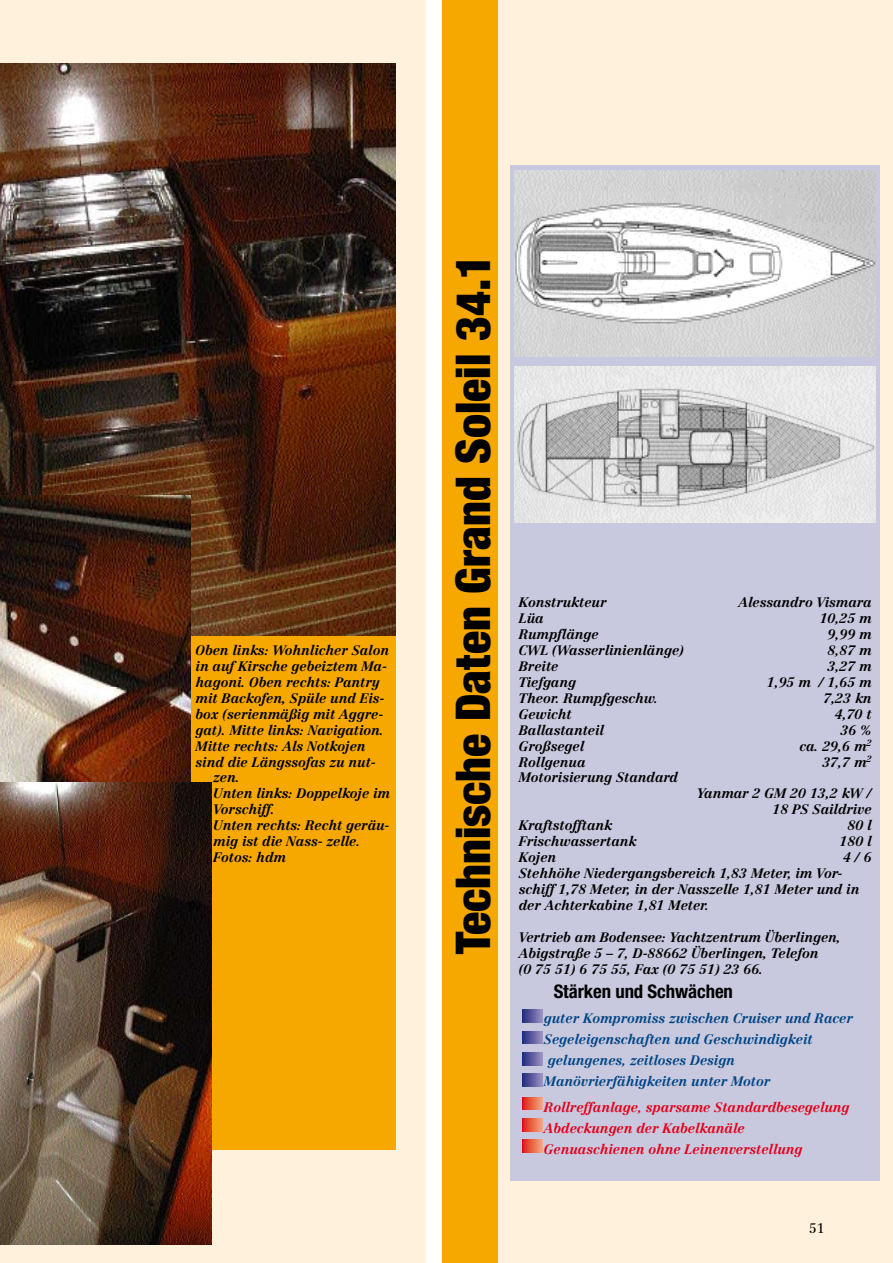
<style>
.page{position:relative;width:893px;height:1263px;background:#fff}
.page>*{position:absolute;margin:0;border:0;box-sizing:border-box;transform-origin:0 0}
.t1{font:900 condensed 48px "Helvetica Neue";color:#000}
.t2{font:700 condensed 18.75px "Helvetica Neue";letter-spacing:-.005em;color:#000}
.t3{font:italic 700 13.5px/15.9px "Centennial";letter-spacing:-.005em;color:#000}
.t4{font:italic 700 13.5px/21px "Centennial";letter-spacing:-.005em;color:#004484}
.t5{font:italic 700 13.5px/21px "Centennial";letter-spacing:-.005em;color:#e2001a}
.t6{font:13.5px "Centennial";color:#000}
</style>
<div class="page">
<div style="left:468px;top:0;width:425px;height:1263px;background:#fff1db"></div>
<div style="left:0;top:0;width:425px;height:1263px;background:#fff1db"></div>
<div style="left:442px;top:0;width:55px;height:1263px;background:#f6a800"></div>
<div style="left:510px;top:166px;width:370px;height:1015px;background:#c8c9de"></div>
<svg style="left:522px;top:1010px;width:20px;height:13px"></svg>
<svg style="left:522px;top:1097px;width:20px;height:13px"></svg>
<svg style="left:522px;top:1140px;width:20px;height:12px"></svg>
<svg style="left:522px;top:1118px;width:20px;height:13px"></svg>
<svg style="left:522px;top:1031px;width:20px;height:13px"></svg>
<svg style="left:522px;top:1052px;width:20px;height:13px"></svg>
<svg style="left:522px;top:1074px;width:20px;height:12px"></svg>
<div style="left:187px;top:631px;width:208px;height:518px;background:#f6a800"></div>
<img style="left:514px;top:367px;width:362px;height:156px">
<img style="left:514px;top:170px;width:362px;height:186px">
<img style="left:0;top:64px;width:395px;height:572px">
<img style="left:0;top:495px;width:191px;height:287px">
<img style="left:0;top:782px;width:211px;height:463px">
<p class="t3" style="left:196px;top:642px;width:195px">Oben links: Wohnlicher Salon</p>
<p class="t3" style="left:196px;top:658px;width:193px">in auf Kirsche gebeiztem Ma-</p>
<p class="t3" style="left:196px;top:674px;width:186px">hagoni. Oben rechts: Pantry</p>
<p class="t3" style="left:196px;top:690px;width:190px">mit Backofen, Spüle und Eis-</p>
<p class="t3" style="left:196px;top:706px;width:189px">box (serienmäßig mit Aggre-</p>
<p class="t3" style="left:196px;top:722px;width:190px">gat). Mitte links: Navigation.</p>
<p class="t3" style="left:196px;top:738px;width:172px">Mitte rechts: Als Notkojen</p>
<p class="t3" style="left:196px;top:754px;width:182px">sind die Längssofas zu nut-</p>
<p class="t3" style="left:213px;top:769px;width:28px">zen.</p>
<p class="t3" style="left:213px;top:785px;width:178px">Unten links: Doppelkoje im</p>
<p class="t3" style="left:213px;top:801px;width:63px">Vorschiff.</p>
<p class="t3" style="left:213px;top:817px;width:178px">Unten rechts: Recht geräu-</p>
<p class="t3" style="left:213px;top:833px;width:149px">mig ist die Nass- zelle.</p>
<p class="t3" style="left:213px;top:849px;width:74px">Fotos: hdm</p>
<h1 class="t1" style="left:443px;top:954px;width:701px;rotate:-90deg">Technische Daten Grand Soleil 34.1</h1>
<p class="t3" style="left:519px;top:594px;width:89px">Konstrukteur</p>
<p class="t3" style="left:738px;top:594px;width:135px">Alessandro Vismara</p>
<p class="t3" style="left:519px;top:610px;width:26px">Lüa</p>
<p class="t3" style="left:820px;top:610px;width:54px">10,25 m</p>
<p class="t3" style="left:519px;top:626px;width:81px">Rumpflänge</p>
<p class="t3" style="left:828px;top:626px;width:46px">9,99 m</p>
<p class="t3" style="left:519px;top:642px;width:167px">CWL (Wasserlinienlänge)</p>
<p class="t3" style="left:828px;top:642px;width:46px">8,87 m</p>
<p class="t3" style="left:519px;top:658px;width:41px">Breite</p>
<p class="t3" style="left:828px;top:658px;width:46px">3,27 m</p>
<p class="t3" style="left:519px;top:674px;width:59px">Tiefgang</p>
<p class="t3" style="left:767px;top:674px;width:106px">1,95 m / 1,65 m</p>
<p class="t3" style="left:519px;top:690px;width:141px">Theor. Rumpfgeschw.</p>
<p class="t3" style="left:823px;top:690px;width:50px">7,23 kn</p>
<p class="t3" style="left:519px;top:706px;width:55px">Gewicht</p>
<p class="t3" style="left:835px;top:706px;width:38px">4,70 t</p>
<p class="t3" style="left:519px;top:722px;width:87px">Ballastanteil</p>
<p class="t3" style="left:840px;top:722px;width:33px">36 %</p>
<p class="t3" style="left:519px;top:738px;width:67px">Großsegel</p>
<p class="t3" style="left:799px;top:738px;width:74px">ca. 29,6 m<sup>2</sup></p>
<p class="t3" style="left:519px;top:754px;width:68px">Rollgenua</p>
<p class="t3" style="left:822px;top:754px;width:51px">37,7 m<sup>2</sup></p>
<p class="t3" style="left:519px;top:769px;width:161px">Motorisierung Standard</p>
<p class="t3" style="left:697px;top:785px;width:176px;text-align:right">Yanmar 2 GM 20 13,2 kW /<br>18 PS Saildrive</p>
<p class="t3" style="left:519px;top:817px;width:95px">Kraftstofftank</p>
<p class="t3" style="left:847px;top:817px;width:26px">80 l</p>
<p class="t3" style="left:519px;top:833px;width:119px">Frischwassertank</p>
<p class="t3" style="left:839px;top:833px;width:34px">180 l</p>
<p class="t3" style="left:519px;top:849px;width:39px">Kojen</p>
<p class="t3" style="left:843px;top:849px;width:30px">4/6</p>
<p class="t3" style="left:519px;top:865px;width:342px">Stehhöhe Niedergangsbereich 1,83 Meter, im Vor&shy;schiff 1,78 Meter, in der Nasszelle 1,81 Meter und in der Achterkabine 1,81 Meter.</p>
<p class="t3" style="left:519px;top:929px;width:324px">Vertrieb am Bodensee: Yachtzentrum Überlingen,<br>Abigstraße 5 – 7, D-88662 Überlingen, Telefon<br>(0 75 51) 6 75 55, Fax (0 75 51) 23 66.</p>
<h2 class="t2" style="left:554px;top:980px;width:181px">Stärken und Schwächen</h2>
<p class="t4" style="left:544px;top:1008px;width:310px">guter Kompromiss zwischen Cruiser und Racer Segeleigenschaften und Geschwindigkeit gelungenes, zeitloses Design Manövrierfähigkeiten unter Motor</p>
<p class="t5" style="left:544px;top:1096px;width:307px">Rollreffanlage, sparsame Standardbesegelung<br>Abdeckungen der Kabelkanäle<br>Genuaschienen ohne Leinenverstellung</p>
<p class="t6" style="left:809px;top:1220px;width:17px">51</p>
</div>
